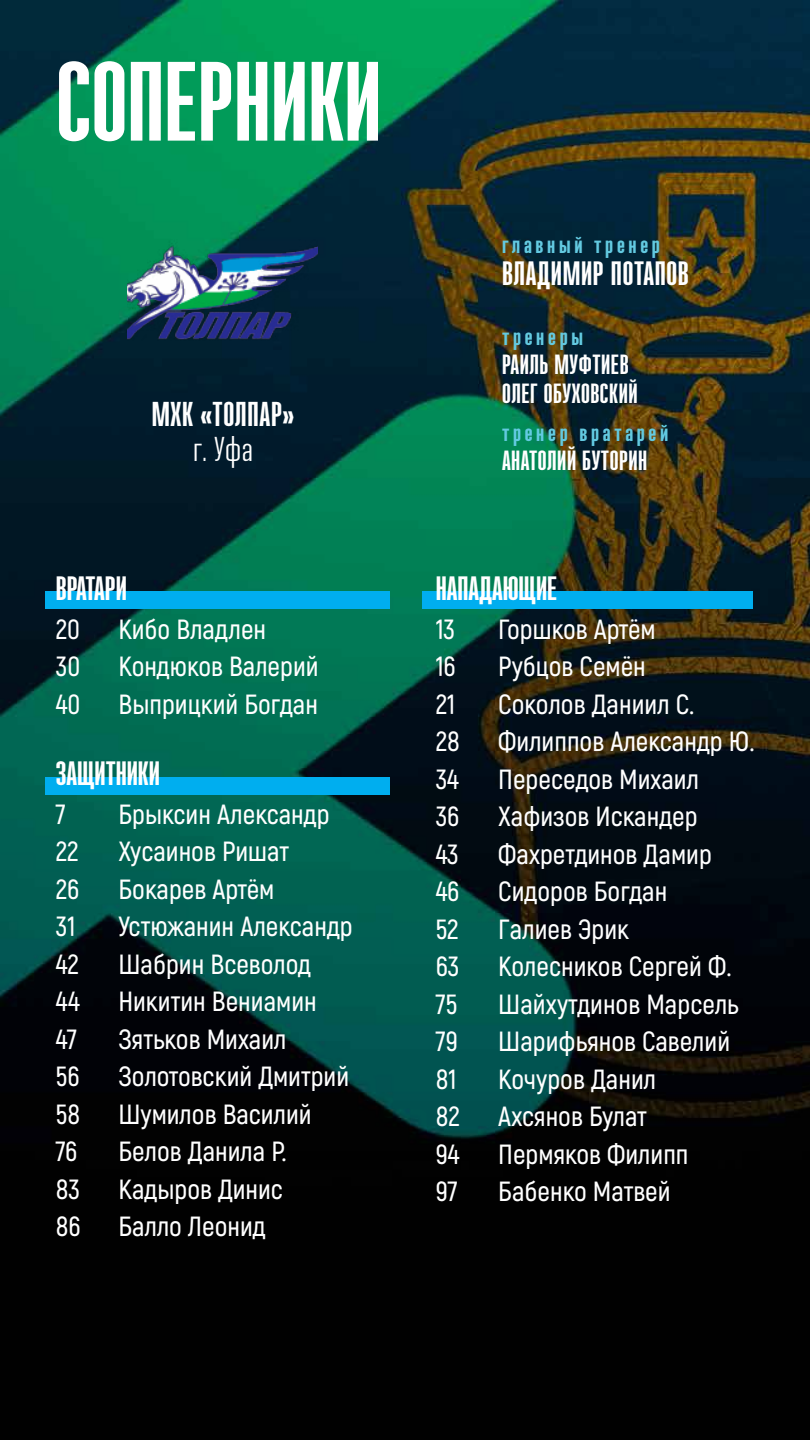
<style>
.page{position:relative;width:810px;height:1440px;background:#fff}
.page>*{position:absolute;margin:0;border:0;box-sizing:border-box;transform-origin:0 0}
.t1{font:700 112.5px "Ristretto Pro";color:#fff}
.t2{font:700 34.5px "Ristretto Pro";letter-spacing:.02em;color:#fff}
.t3{font:34.5px "Ristretto Pro";color:#fff}
.t4{font:700 33.75px "Ristretto Pro";color:#fff}
.t5{font:700 33.75px "Ristretto Pro";letter-spacing:.02em;color:#fff}
.t6{font:700 33.75px "Ristretto Pro";letter-spacing:-.02em;color:#fff}
.t7{font:600 27.75px "Akrobat";color:#fff}
.t8{font:700 27.75px/29.2px "Ristretto Pro";letter-spacing:.02em;color:#fff}
.t9{font:700 24.75px "Ristretto Pro";letter-spacing:.15em;color:#63cae1}
</style>
<div class="page">
<img style="left:0;top:0;width:810px;height:1440px">
<div style="left:45px;top:592px;width:345px;height:17px;background:#00aeef"></div>
<div style="left:422px;top:592px;width:331px;height:17px;background:#00aeef"></div>
<div style="left:45px;top:777px;width:345px;height:17px;background:#00aeef"></div>
<img style="left:128px;top:231px;width:190px;height:123px">
<h1 class="t1" style="left:56px;top:36px;width:327px">СОПЕРНИКИ</h1>
<p class="t2" style="left:152px;top:394px;width:144px">МХК «ТОЛПАР»</p>
<p class="t3" style="left:193px;top:429px;width:61px">г. Уфа</p>
<p class="t6" style="left:56px;top:569px;width:73px">ВРАТАРИ</p>
<p class="t7" style="left:56px;top:612px;width:26px">20</p>
<p class="t7" style="left:118px;top:612px;width:149px">Кибо Владлен</p>
<p class="t7" style="left:56px;top:650px;width:26px">30</p>
<p class="t7" style="left:118px;top:650px;width:202px">Кондюков Валерий</p>
<p class="t7" style="left:56px;top:687px;width:26px">40</p>
<p class="t7" style="left:118px;top:687px;width:201px">Выприцкий Богдан</p>
<p class="t4" style="left:56px;top:754px;width:106px">ЗАЩИТНИКИ</p>
<p class="t7" style="left:56px;top:797px;width:12px">7</p>
<p class="t7" style="left:118px;top:797px;width:213px">Брыксин Александр</p>
<p class="t7" style="left:56px;top:835px;width:24px">22</p>
<p class="t7" style="left:118px;top:835px;width:172px">Хусаинов Ришат</p>
<p class="t7" style="left:56px;top:872px;width:25px">26</p>
<p class="t7" style="left:118px;top:872px;width:157px">Бокарев Артём</p>
<p class="t7" style="left:56px;top:910px;width:21px">31</p>
<p class="t7" style="left:118px;top:910px;width:236px">Устюжанин Александр</p>
<p class="t7" style="left:56px;top:947px;width:25px">42</p>
<p class="t7" style="left:118px;top:947px;width:194px">Шабрин Всеволод</p>
<p class="t7" style="left:56px;top:985px;width:25px">44</p>
<p class="t7" style="left:118px;top:985px;width:200px">Никитин Вениамин</p>
<p class="t7" style="left:56px;top:1022px;width:23px">47</p>
<p class="t7" style="left:118px;top:1022px;width:170px">Зятьков Михаил</p>
<p class="t7" style="left:56px;top:1060px;width:25px">56</p>
<p class="t7" style="left:118px;top:1060px;width:232px">Золотовский Дмитрий</p>
<p class="t7" style="left:56px;top:1097px;width:26px">58</p>
<p class="t7" style="left:118px;top:1097px;width:195px">Шумилов Василий</p>
<p class="t7" style="left:56px;top:1135px;width:23px">76</p>
<p class="t7" style="left:118px;top:1135px;width:170px">Белов Данила Р.</p>
<p class="t7" style="left:56px;top:1172px;width:26px">83</p>
<p class="t7" style="left:118px;top:1172px;width:166px">Кадыров Динис</p>
<p class="t7" style="left:56px;top:1210px;width:26px">86</p>
<p class="t7" style="left:118px;top:1210px;width:149px">Балло Леонид</p>
<p class="t9" style="left:502px;top:230px;width:159px">главный тренер</p>
<p class="t5" style="left:502px;top:254px;width:188px">ВЛАДИМИР ПОТАПОВ</p>
<p class="t9" style="left:502px;top:322px;width:82px">тренеры</p>
<p class="t8" style="left:502px;top:349px;width:137px">РАИЛЬ МУФТИЕВ<br>ОЛЕГ ОБУХОВСКИЙ</p>
<p class="t9" style="left:502px;top:418px;width:168px">тренер вратарей</p>
<p class="t8" style="left:502px;top:445px;width:147px">АНАТОЛИЙ БУТОРИН</p>
<p class="t4" style="left:436px;top:569px;width:123px">НАПАДАЮЩИЕ</p>
<p class="t7" style="left:436px;top:612px;width:21px">13</p>
<p class="t7" style="left:498px;top:612px;width:159px">Горшков Артём</p>
<p class="t7" style="left:436px;top:650px;width:22px">16</p>
<p class="t7" style="left:498px;top:650px;width:149px">Рубцов Семён</p>
<p class="t7" style="left:436px;top:687px;width:21px">21</p>
<p class="t7" style="left:498px;top:687px;width:198px">Соколов Даниил С.</p>
<p class="t7" style="left:436px;top:725px;width:26px">28</p>
<p class="t7" style="left:498px;top:725px;width:258px">Филиппов Александр Ю.</p>
<p class="t7" style="left:436px;top:762px;width:25px">34</p>
<p class="t7" style="left:498px;top:762px;width:202px">Переседов Михаил</p>
<p class="t7" style="left:436px;top:800px;width:25px">36</p>
<p class="t7" style="left:498px;top:800px;width:201px">Хафизов Искандер</p>
<p class="t7" style="left:436px;top:837px;width:25px">43</p>
<p class="t7" style="left:498px;top:837px;width:215px">Фахретдинов Дамир</p>
<p class="t7" style="left:436px;top:875px;width:25px">46</p>
<p class="t7" style="left:498px;top:875px;width:171px">Сидоров Богдан</p>
<p class="t7" style="left:436px;top:912px;width:24px">52</p>
<p class="t7" style="left:498px;top:912px;width:132px">Галиев Эрик</p>
<p class="t7" style="left:436px;top:950px;width:25px">63</p>
<p class="t7" style="left:498px;top:950px;width:235px">Колесников Сергей Ф.</p>
<p class="t7" style="left:436px;top:987px;width:23px">75</p>
<p class="t7" style="left:498px;top:987px;width:242px">Шайхутдинов Марсель</p>
<p class="t7" style="left:436px;top:1025px;width:24px">79</p>
<p class="t7" style="left:498px;top:1025px;width:233px">Шарифьянов Савелий</p>
<p class="t7" style="left:436px;top:1062px;width:22px">81</p>
<p class="t7" style="left:498px;top:1062px;width:159px">Кочуров Данил</p>
<p class="t7" style="left:436px;top:1100px;width:26px">82</p>
<p class="t7" style="left:498px;top:1100px;width:150px">Ахсянов Булат</p>
<p class="t7" style="left:436px;top:1137px;width:25px">94</p>
<p class="t7" style="left:498px;top:1137px;width:192px">Пермяков Филипп</p>
<p class="t7" style="left:436px;top:1174px;width:24px">97</p>
<p class="t7" style="left:498px;top:1174px;width:174px">Бабенко Матвей</p>
</div>
